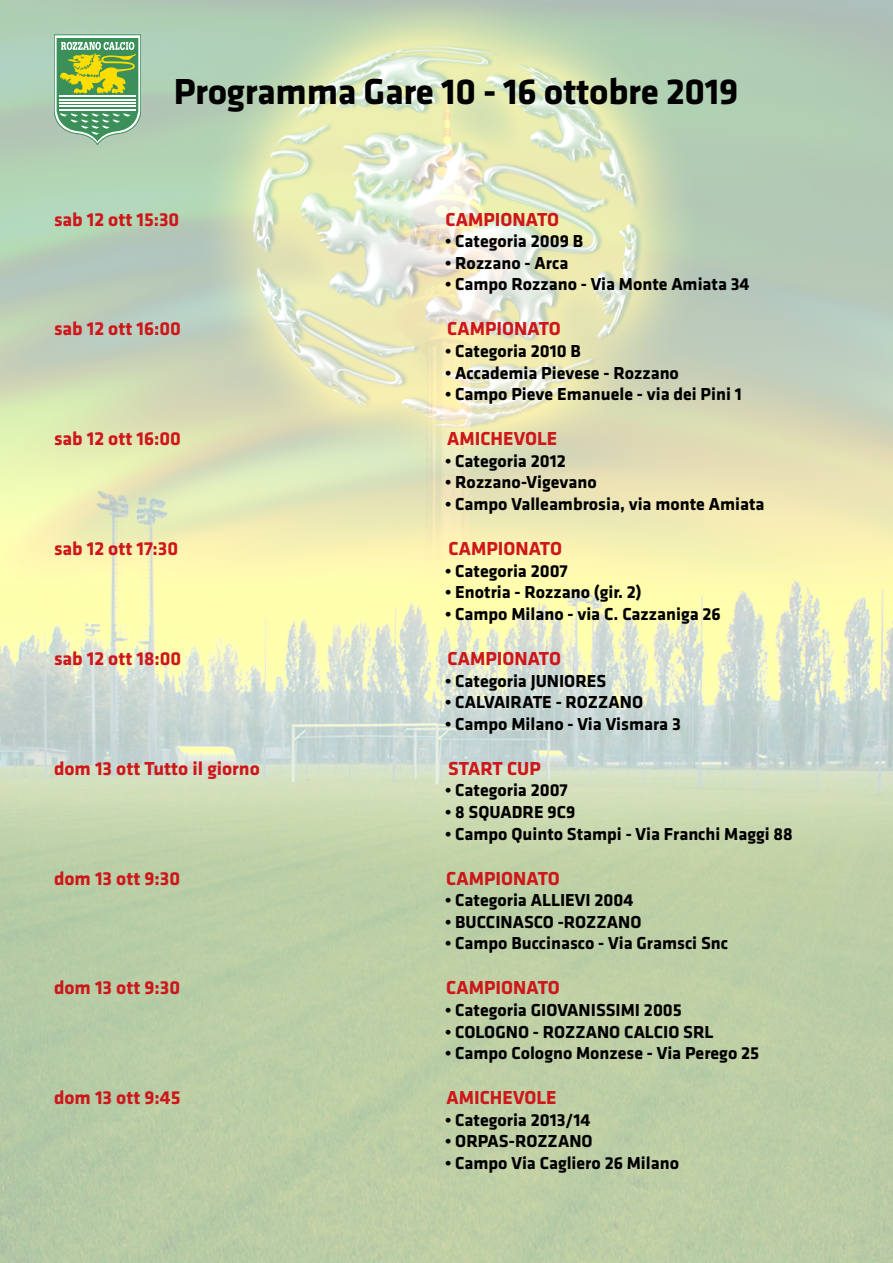
<style>
.page{position:relative;width:893px;height:1263px;background:#fff}
.page>*{position:absolute;margin:0;border:0;box-sizing:border-box;transform-origin:0 0}
.t1{font:700 37.5px "Klavika";letter-spacing:-.01em;color:#000}
.t2{font:700 19.5px "Klavika";color:#cd171a}
.t3{font:700 18px "Klavika";color:#000}
</style>
<div class="page">
<img style="left:0;top:0;width:893px;height:1263px">
<svg style="left:54px;top:35px;width:87px;height:110px"></svg>
<h1 class="t1" style="left:174px;top:64px;width:566px">Programma Gare 10 - 16 ottobre 2019</h1>
<p class="t2" style="left:54px;top:205px;width:127px">sab 12 ott 15:30</p>
<p class="t2" style="left:446px;top:205px;width:115px">CAMPIONATO</p>
<p class="t3" style="left:445px;top:228px;width:139px">• Categoria 2009 B</p>
<p class="t3" style="left:445px;top:250px;width:125px">• Rozzano - Arca</p>
<p class="t3" style="left:445px;top:271px;width:306px">• Campo Rozzano - Via Monte Amiata 34</p>
<p class="t2" style="left:54px;top:315px;width:129px">sab 12 ott 16:00</p>
<p class="t2" style="left:447px;top:315px;width:115px">CAMPIONATO</p>
<p class="t3" style="left:445px;top:338px;width:137px">• Categoria 2010 B</p>
<p class="t3" style="left:445px;top:360px;width:235px">• Accademia Pievese - Rozzano</p>
<p class="t3" style="left:445px;top:381px;width:298px">• Campo Pieve Emanuele - via dei Pini 1</p>
<p class="t2" style="left:54px;top:425px;width:129px">sab 12 ott 16:00</p>
<p class="t2" style="left:447px;top:425px;width:111px">AMICHEVOLE</p>
<p class="t3" style="left:445px;top:448px;width:122px">• Categoria 2012</p>
<p class="t3" style="left:445px;top:469px;width:153px">• Rozzano-Vigevano</p>
<p class="t3" style="left:445px;top:491px;width:321px">• Campo Valleambrosia, via monte Amiata</p>
<p class="t2" style="left:54px;top:534px;width:126px">sab 12 ott 17:30</p>
<p class="t2" style="left:448px;top:534px;width:115px">CAMPIONATO</p>
<p class="t3" style="left:445px;top:558px;width:124px">• Categoria 2007</p>
<p class="t3" style="left:445px;top:579px;width:198px">• Enotria - Rozzano (gir. 2)</p>
<p class="t3" style="left:445px;top:601px;width:277px">• Campo Milano - via C. Cazzaniga 26</p>
<p class="t2" style="left:54px;top:644px;width:129px">sab 12 ott 18:00</p>
<p class="t2" style="left:448px;top:644px;width:115px">CAMPIONATO</p>
<p class="t3" style="left:445px;top:667px;width:163px">• Categoria JUNIORES</p>
<p class="t3" style="left:445px;top:689px;width:199px">• CALVAIRATE - ROZZANO</p>
<p class="t3" style="left:445px;top:711px;width:237px">• Campo Milano - Via Vismara 3</p>
<p class="t2" style="left:54px;top:754px;width:207px">dom 13 ott Tutto il giorno</p>
<p class="t2" style="left:448px;top:754px;width:94px">START CUP</p>
<p class="t3" style="left:445px;top:777px;width:124px">• Categoria 2007</p>
<p class="t3" style="left:445px;top:799px;width:132px">• 8 SQUADRE 9C9</p>
<p class="t3" style="left:445px;top:820px;width:349px">• Campo Quinto Stampi - Via Franchi Maggi 88</p>
<p class="t2" style="left:54px;top:864px;width:128px">dom 13 ott 9:30</p>
<p class="t2" style="left:446px;top:864px;width:115px">CAMPIONATO</p>
<p class="t3" style="left:445px;top:887px;width:190px">• Categoria ALLIEVI 2004</p>
<p class="t3" style="left:445px;top:909px;width:198px">• BUCCINASCO -ROZZANO</p>
<p class="t3" style="left:445px;top:930px;width:284px">• Campo Buccinasco - Via Gramsci Snc</p>
<p class="t2" style="left:54px;top:974px;width:128px">dom 13 ott 9:30</p>
<p class="t2" style="left:446px;top:974px;width:115px">CAMPIONATO</p>
<p class="t3" style="left:445px;top:997px;width:238px">• Categoria GIOVANISSIMI 2005</p>
<p class="t3" style="left:445px;top:1018px;width:270px">• COLOGNO - ROZZANO CALCIO SRL</p>
<p class="t3" style="left:445px;top:1040px;width:315px">• Campo Cologno Monzese - Via Perego 25</p>
<p class="t2" style="left:54px;top:1083px;width:128px">dom 13 ott 9:45</p>
<p class="t2" style="left:447px;top:1083px;width:111px">AMICHEVOLE</p>
<p class="t3" style="left:445px;top:1107px;width:147px">• Categoria 2013/14</p>
<p class="t3" style="left:445px;top:1128px;width:149px">• ORPAS-ROZZANO</p>
<p class="t3" style="left:445px;top:1150px;width:235px">• Campo Via Cagliero 26 Milano</p>
</div>
